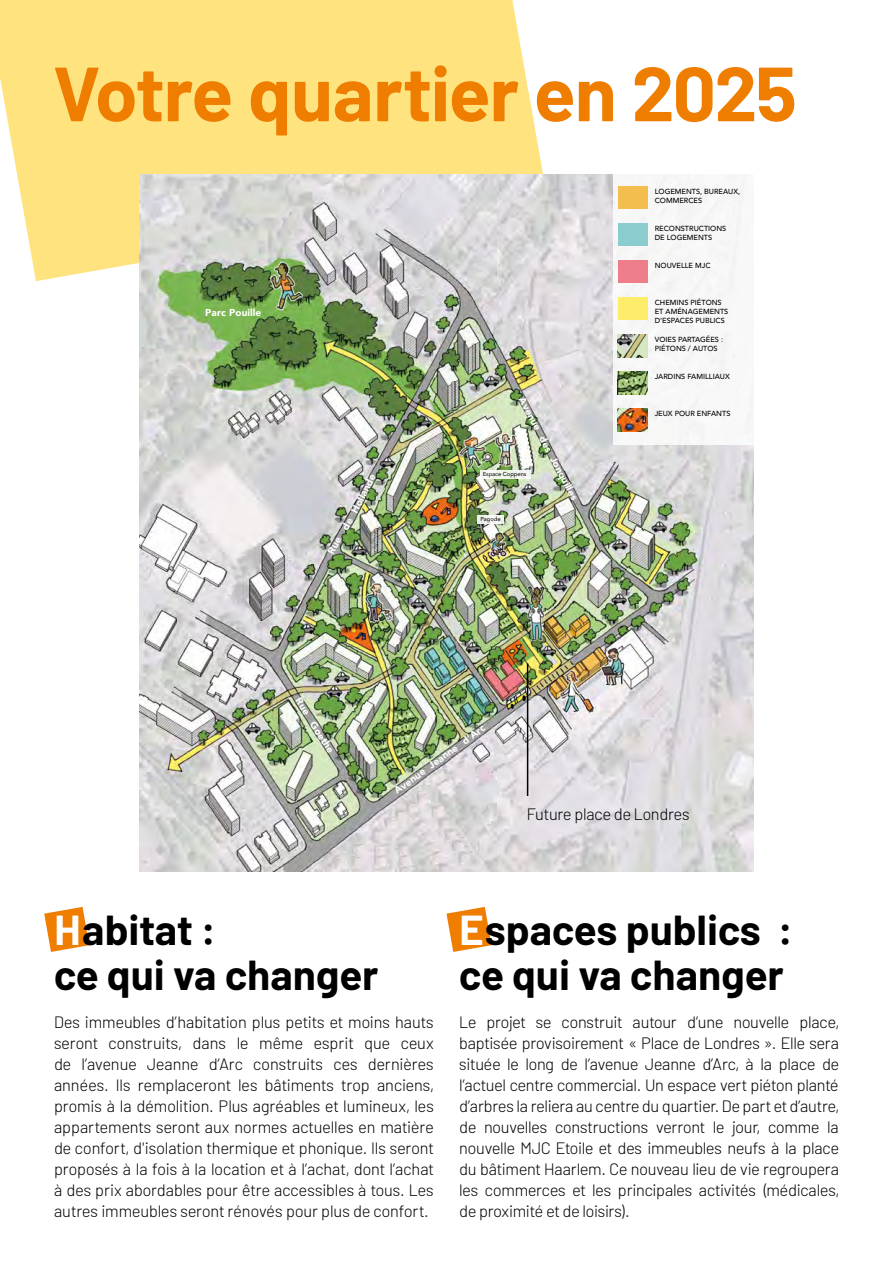
<style>
.page{position:relative;width:893px;height:1263px;background:#fff}
.page>*{position:absolute;margin:0;border:0;box-sizing:border-box;transform-origin:0 0}
.inter{font:700 76.65px "Barlow";letter-spacing:-.01em;color:#ef7d00}
.TITRE{font:700 42px/45px "Barlow";color:#000}
.texte_courant{font:300 16.5px/21px "Barlow";letter-spacing:-.01em;color:#000;text-align:justify}
.t1{font:900 9.9px "Avenir";letter-spacing:.01em;color:#fff}
.t2{font:500 7.35px/8.9px "Avenir";color:#000}
.t3{font:500 5.7px "Avenir";color:#000}
.s1{color:#fff}
</style>
<div class="page">
<div style="left:0;top:0;width:543px;height:281px;background:#ffe37e"></div>
<img style="left:140px;top:174px;width:613px;height:697px">
<div style="left:613px;top:174px;width:140px;height:270px;background:#f7f7f7"></div>
<img style="left:618px;top:409px;width:30px;height:22px">
<img style="left:618px;top:372px;width:30px;height:22px">
<div style="left:618px;top:261px;width:30px;height:22px;background:#ef7e8b"></div>
<div style="left:618px;top:224px;width:30px;height:22px;background:#8bcdce"></div>
<div style="left:618px;top:187px;width:30px;height:22px;background:#f3be4d"></div>
<div style="left:618px;top:298px;width:30px;height:22px;background:#fded6b"></div>
<div style="left:480px;top:470px;width:51px;height:9px;background:#f0f5ed"></div>
<svg style="left:477px;top:515px;width:27px;height:8px"></svg>
<img style="left:618px;top:335px;width:29px;height:22px">
<svg style="left:44px;top:907px;width:45px;height:45px"></svg>
<svg style="left:446px;top:907px;width:46px;height:45px"></svg>
<hr style="left:527px;top:664px;width:1px;height:132px;background:#000">
<svg style="left:296px;top:697px;width:13px;height:18px"></svg>
<p class="inter" style="left:54px;top:37px;width:744px">Votre quartier en 2025</p>
<p class="t1" style="left:205px;top:304px;width:58px">Parc Pouille</p>
<p class="t1" style="left:346px;top:509px;width:44px;rotate:-63deg">Hollande</p>
<p class="t1" style="left:323px;top:549px;width:42px;rotate:-61deg">Rue de</p>
<p class="t1" style="left:529px;top:394px;width:116px;rotate:62deg">Avenue des Jonquilles</p>
<p class="t3" style="left:483px;top:469px;width:45px">Espace Coppens</p>
<p class="t3" style="left:480px;top:514px;width:22px">Pagode</p>
<p class="t2" style="left:655px;top:187px;width:87px">LOGEMENTS, BUREAUX,<br>COMMERCES</p>
<p class="t2" style="left:655px;top:224px;width:73px">RECONSTRUCTIONS<br>DE LOGEMENTS</p>
<p class="t2" style="left:655px;top:261px;width:57px">NOUVELLE MJC</p>
<p class="t2" style="left:655px;top:298px;width:75px">CHEMINS PIÉTONS<br>ET AMÉNAGEMENTS<br>D’ESPACES PUBLICS</p>
<p class="t2" style="left:655px;top:335px;width:70px">VOIES PARTAGÉES :<br>PIÉTONS / AUTOS</p>
<p class="t2" style="left:655px;top:372px;width:77px">JARDINS FAMILLIAUX</p>
<p class="t2" style="left:655px;top:409px;width:77px">JEUX POUR ENFANTS</p>
<p class="t1" style="left:320px;top:717px;width:37px;rotate:57deg">Goethe</p>
<p class="t1" style="left:390px;top:785px;width:112px;rotate:-36deg">Avenue Jeanne d’Arc</p>
<p class="texte_courant" style="left:527px;top:803px;width:164px">Future place de Londres</p>
<p class="TITRE" style="left:54px;top:904px;width:326px"><span class="s1">H</span>abitat :<br>ce qui va changer</p>
<p class="texte_courant" style="left:54px;top:1010px;width:381px">Des immeubles d’habitation plus petits et moins hauts seront construits, dans le même esprit que ceux de l’avenue Jeanne d’Arc construits ces dernières années. Ils remplaceront les bâtiments trop anciens, promis à la démolition. Plus agréables et lumineux, les appartements seront aux normes actuelles en matière de confort, d'isolation thermique et phonique. Ils seront proposés à la fois à la location et à l’achat, dont l’achat à des prix abordables pour être accessibles à tous. Les autres immeubles seront rénovés pour plus de confort.</p>
<p class="TITRE" style="left:459px;top:904px;width:335px"><span class="s1">E</span>spaces publics : ce qui va changer</p>
<p class="texte_courant" style="left:459px;top:1010px;width:381px">Le projet se construit autour d’une nouvelle place, baptisée provisoirement « Place de Londres ». Elle sera située le long de l’avenue Jeanne d’Arc, à la place de l’actuel centre commercial. Un espace vert piéton planté d’arbres la reliera au centre du quartier. De part et d’autre, de nouvelles constructions verront le jour, comme la nouvelle MJC Etoile et des immeubles neufs à la place du bâtiment Haarlem. Ce nouveau lieu de vie regroupera les commerces et les principales activités (médicales, de proximité et de loisirs).</p>
</div>
